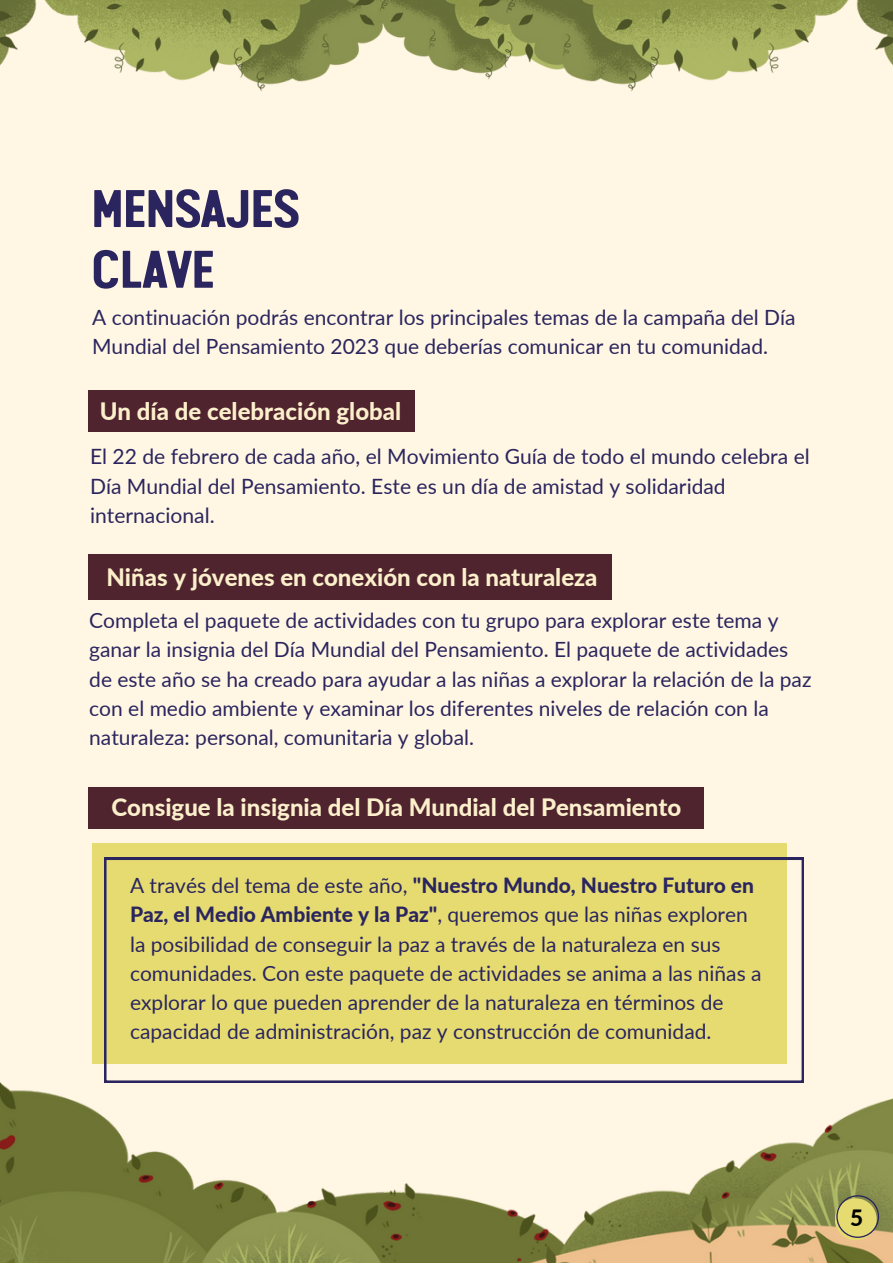
<style>
.page{position:relative;width:893px;height:1264px;background:#fff}
.page>*{position:absolute;margin:0;border:0;box-sizing:border-box;transform-origin:0 0}
.t1{font:700 53.1px/60.8px "Van Condensed W01";letter-spacing:-.06em;color:#2a255e}
.t2{font:800 24px "Lato";color:#fcf0cc}
.t3{font:800 22.5px "Lato";color:#000}
.t4{font:21px/29.2px "Lato";color:#2a255e}
.s1{font-weight:800}
</style>
<div class="page">
<div style="left:0;top:0;width:892px;height:1262px;background:#fff6e3"></div>
<img style="left:0;top:0;width:329px;height:92px">
<img style="left:329px;top:0;width:150px;height:74px">
<img style="left:479px;top:0;width:413px;height:92px">
<div style="left:88px;top:390px;width:327px;height:41px;background:#4f242e"></div>
<div style="left:88px;top:555px;width:523px;height:44px;background:#4f242e"></div>
<img style="left:0;top:1072px;width:892px;height:190px">
<div style="left:88px;top:787px;width:615px;height:41px;background:#4f242e"></div>
<div style="left:92px;top:843px;width:694px;height:220px;background:#e5db71"></div>
<svg style="left:104px;top:857px;width:699px;height:225px"></svg>
<svg style="left:834px;top:1198px;width:42px;height:42px"></svg>
<svg style="left:836px;top:1195px;width:43px;height:42px;background:#c3bb6a"></svg>
<h1 class="t1" style="left:90px;top:173px;width:213px">MENSAJES<br>CLAVE</h1>
<p class="t4" style="left:92px;top:302px;width:705px">A continuación podrás encontrar los principales temas de la campaña del Día<br>Mundial del Pensamiento 2023 que deberías comunicar en tu comunidad.</p>
<p class="t2" style="left:100px;top:396px;width:303px">Un día de celebración global</p>
<p class="t4" style="left:90px;top:441px;width:721px">El 22 de febrero de cada año, el Movimiento Guía de todo el mundo celebra el<br>Día Mundial del Pensamiento. Este es un día de amistad y solidaridad internacional.</p>
<p class="t2" style="left:106px;top:562px;width:492px">Niñas y jóvenes en conexión con la naturaleza</p>
<p class="t4" style="left:89px;top:605px;width:723px">Completa el paquete de actividades con tu grupo para explorar este tema y ganar la insignia del Día Mundial del Pensamiento. El paquete de actividades de este año se ha creado para ayudar a las niñas a explorar la relación de la paz con el medio ambiente y examinar los diferentes niveles de relación con la naturaleza: personal, comunitaria y global.</p>
<p class="t2" style="left:111px;top:792px;width:571px">Consigue la insignia del Día Mundial del Pensamiento</p>
<p class="t4" style="left:130px;top:870px;width:633px">A través del tema de este año, <span class="s1">"Nuestro Mundo, Nuestro Futuro en Paz, el Medio Ambiente y la Paz"</span>, queremos que las niñas exploren la posibilidad de conseguir la paz a través de la naturaleza en sus comunidades. Con este paquete de actividades se anima a las niñas a explorar lo que pueden aprender de la naturaleza en términos de capacidad de administración, paz y construcción de comunidad.</p>
<p class="t3" style="left:850px;top:1203px;width:15px">5</p>
</div>
